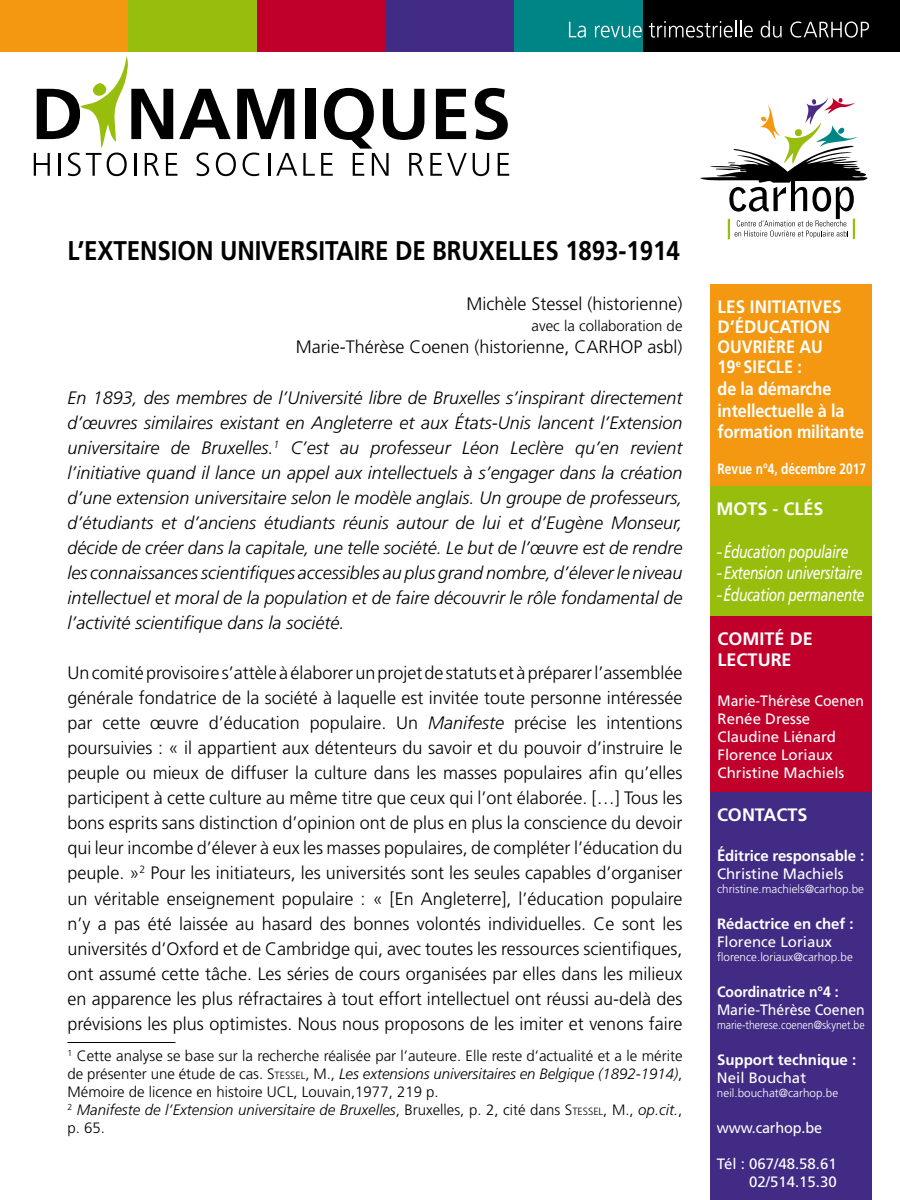
<style>
.page{position:relative;width:900px;height:1200px;background:#fff}
.page>*{position:absolute;margin:0;border:0;box-sizing:border-box;transform-origin:0 0}
.Titre_principale{font:700 27px "Frutiger LT Std";letter-spacing:-.005em;color:#000;scale:.9 1}
.Texte_courant{font:300 18px/25px "Frutiger LT Std";color:#000;text-align:justify}
.Texte_courant-2{font:italic 300 18px/25px "Frutiger LT Std";color:#000;text-align:justify}
.t1{font:700 18px/20.9px "Frutiger LT Std";color:#fff;scale:.95 1}
.t2{font:italic 18px "Frutiger LT Std";letter-spacing:-.025em;color:#fff;scale:.96 1}
.t3{font:700 18px/21.6px "Frutiger LT Std";color:#fff}
.Notes_bas_de_page{font:300 15px/18px "Frutiger LT Std";color:#000;text-align:justify}
.Notes_bas_de_page-2{font:italic 300 15px/18px "Frutiger LT Std";color:#000}
.t4{font:15px/18px "Frutiger LT Std";color:#fff;scale:.93 1}
.t5{font:700 15px/18px "Frutiger LT Std";color:#fff}
.t6{font:15px/18px "Frutiger LT Std";color:#fff;text-align:right}
.t7{font:700 15px "Frutiger LT Std";color:#fff;scale:.8 1}
.Légendes_images{font:300 15px "Frutiger LT Std";color:#000}
.t8{font:15px "Frutiger LT Std";color:#fff;scale:.94 1}
.t9{font:700 15px "Frutiger LT Std";color:#fff;scale:.93 1}
.t10{font:15px "Frutiger LT Std";color:#fff;scale:.96 1}
.t11{font:300 11.7px "Frutiger LT Std";color:#fff}
.t12{font:300 11.7px "Frutiger LT Std";color:#fff;scale:.9 1}
.s1{font-style:italic}
.s2{font-style:inherit}
.s3{font-size:10.5px}
.s4{font-style:normal}
.s5{font-style:normal;font-size:10.5px}
.s6{font-size:16.5px}
.s7{font-weight:400}
</style>
<div class="page">
<div style="left:305px;top:89px;width:10px;height:50px;background:#000"></div>
<svg style="left:436px;top:89px;width:30px;height:50px"></svg>
<svg style="left:475px;top:88px;width:33px;height:52px"></svg>
<svg style="left:303px;top:153px;width:12px;height:23px"></svg>
<svg style="left:321px;top:88px;width:103px;height:88px"></svg>
<svg style="left:430px;top:153px;width:37px;height:23px"></svg>
<svg style="left:473px;top:153px;width:16px;height:23px"></svg>
<svg style="left:498px;top:153px;width:11px;height:23px"></svg>
<svg style="left:34px;top:56px;width:263px;height:120px"></svg>
<div style="left:642px;top:0;width:258px;height:51px;background:#000"></div>
<div style="left:0;top:0;width:128px;height:51px;background:#f39810"></div>
<div style="left:128px;top:0;width:129px;height:51px;background:#97be0c"></div>
<div style="left:257px;top:0;width:128px;height:51px;background:#c0002b"></div>
<div style="left:385px;top:0;width:129px;height:51px;background:#412b84"></div>
<div style="left:514px;top:0;width:128px;height:51px;background:#008587"></div>
<svg style="left:569px;top:22px;width:17px;height:16px"></svg>
<svg style="left:595px;top:26px;width:47px;height:12px"></svg>
<svg style="left:649px;top:21px;width:104px;height:17px"></svg>
<svg style="left:761px;top:21px;width:21px;height:17px"></svg>
<svg style="left:790px;top:21px;width:79px;height:17px"></svg>
<svg style="left:700px;top:97px;width:168px;height:143px"></svg>
<div style="left:710px;top:486px;width:162px;height:130px;background:#97be0c"></div>
<div style="left:710px;top:616px;width:162px;height:195px;background:#c0002b"></div>
<div style="left:710px;top:793px;width:162px;height:407px;background:#412b84"></div>
<div style="left:710px;top:284px;width:162px;height:202px;background:#f39810"></div>
<hr style="left:68px;top:1042px;width:108px;height:1px;background:#000">
<p class="Titre_principale" style="left:68px;top:235px;width:682px">L’EXTENSION UNIVERSITAIRE DE BRUXELLES 1893-1914</p>
<p class="Texte_courant" style="left:466px;top:292px;width:218px">Michèle Stessel (historienne)</p>
<p class="Légendes_images" style="left:532px;top:318px;width:152px">avec la collaboration de</p>
<p class="Texte_courant" style="left:296px;top:335px;width:388px">Marie-Thérèse Coenen (historienne, CARHOP asbl)</p>
<p class="Texte_courant-2" style="left:68px;top:385px;width:617px">En 1893, des membres de l’Université libre de Bruxelles s’inspirant directement d’œuvres similaires existant en Angleterre et aux États-Unis lancent l’Extension universitaire de Bruxelles.<sup>1</sup> C’est au professeur Léon Leclère qu’en revient l’initiative quand il lance un appel aux intellectuels à s’engager dans la création d’une extension universitaire selon le modèle anglais. Un groupe de professeurs, d’étudiants et d’anciens étudiants réunis autour de lui et d’Eugène Monseur, décide de créer dans la capitale, une telle société. Le but de l’œuvre est de rendre les connaissances scientifiques accessibles au plus grand nombre, d’élever le niveau intellectuel et moral de la population et de faire découvrir le rôle fondamental de l’activité scientifique dans la société.</p>
<p class="Texte_courant" style="left:68px;top:661px;width:617px">Un comité provisoire s’attèle à élaborer un projet de statuts et à préparer l’assemblée générale fondatrice de la société à laquelle est invitée toute personne intéressée par cette œuvre d’éducation populaire. Un <span class="s1">Manifeste</span> précise les intentions poursuivies : « il appartient aux détenteurs du savoir et du pouvoir d’instruire le peuple ou mieux de diffuser la culture dans les masses populaires afin qu’elles participent à cette culture au même titre que ceux qui l’ont élaborée. […] Tous les bons esprits sans distinction d’opinion ont de plus en plus la conscience du devoir qui leur incombe d’élever à eux les masses populaires, de compléter l’éducation du peuple. »<sup>2</sup> Pour les initiateurs, les universités sont les seules capables d’organiser un véritable enseignement populaire : « [En Angleterre], l’éducation populaire n’y a pas été laissée au hasard des bonnes volontés individuelles. Ce sont les universités d’Oxford et de Cambridge qui, avec toutes les ressources scientifiques, ont assumé cette tâche. Les séries de cours organisées par elles dans les milieux en apparence les plus réfractaires à tout effort intellectuel ont réussi au-delà des prévisions les plus optimistes. Nous nous proposons de les imiter et venons faire</p>
<p class="Notes_bas_de_page" style="left:68px;top:1047px;width:617px"><sup>1</sup> Cette analyse se base sur la recherche réalisée par l’auteure. Elle reste d’actualité et a le mérite de présenter une étude de cas. <span class="s2">S</span><span class="s3">TESS EL</span>, M., <span class="s1">Les extensions universitaires en Belgique (1892-1914)</span>, Mémoire de licence en histoire UCL, Louvain,1977, 219 p.</p>
<p class="Notes_bas_de_page-2" style="left:68px;top:1100px;width:616px"><sup>2</sup> Manifeste de l’Extension universitaire de Bruxelles<span class="s4">, Bruxelles, p. 2, cité dans S</span><span class="s5">TESS EL</span><span class="s4">, M.,</span> op.cit.<span class="s4">, p. 65.</span></p>
<p class="t1" style="left:718px;top:296px;width:156px">LES INITIATIVES<br>D’ÉDUCATION<br>OUVRIÈRE AU<br>19<sup>e</sup> SIECLE :<br>de la démarche intellectuelle à la formation militante</p>
<p class="t7" style="left:718px;top:460px;width:187px">Revue n°4, décembre 2017</p>
<p class="t3" style="left:717px;top:498px;width:109px">MOTS - CLÉS</p>
<p class="t2" style="left:717px;top:541px;width:139px">- Éducation populaire</p>
<p class="t2" style="left:717px;top:563px;width:153px">- Extension universitaire</p>
<p class="t2" style="left:717px;top:584px;width:156px">- Éducation permanente</p>
<p class="t3" style="left:718px;top:628px;width:97px">COMITÉ DE<br>LECTURE</p>
<p class="t4" style="left:718px;top:692px;width:159px">Marie-Thérèse Coenen<br>Renée Dresse<br>Claudine Liénard<br>Florence Loriaux<br>Christine Machiels</p>
<p class="t3" style="left:717px;top:804px;width:92px">CONTACTS</p>
<p class="t5" style="left:717px;top:847px;width:149px"><span class="s6">É</span>ditrice responsable :<br><span class="s7">Christine Machiels</span></p>
<p class="t11" style="left:717px;top:882px;width:149px">christine.machiels@carhop.be</p>
<p class="t5" style="left:717px;top:915px;width:138px">Rédactrice en chef :</p>
<p class="t6" style="left:717px;top:933px;width:117px">Florence Loriaux</p>
<p class="t11" style="left:717px;top:950px;width:137px">florence.loriaux@carhop.be</p>
<p class="t9" style="left:717px;top:983px;width:132px">Coordinatrice n°4 :</p>
<p class="t8" style="left:717px;top:1001px;width:159px">Marie-Thérèse Coenen</p>
<p class="t12" style="left:717px;top:1018px;width:166px">marie-therese.coenen@skynet.be</p>
<p class="t5" style="left:717px;top:1051px;width:141px">Support technique :</p>
<p class="t6" style="left:717px;top:1069px;width:91px">Neil Bouchat</p>
<p class="t11" style="left:717px;top:1086px;width:123px">neil.bouchat@carhop.be</p>
<p class="t10" style="left:717px;top:1119px;width:111px">www.carhop.be</p>
<p class="t6" style="left:717px;top:1155px;width:121px">Tél : 067/48.58.61<br>02/514.15.30</p>
</div>
